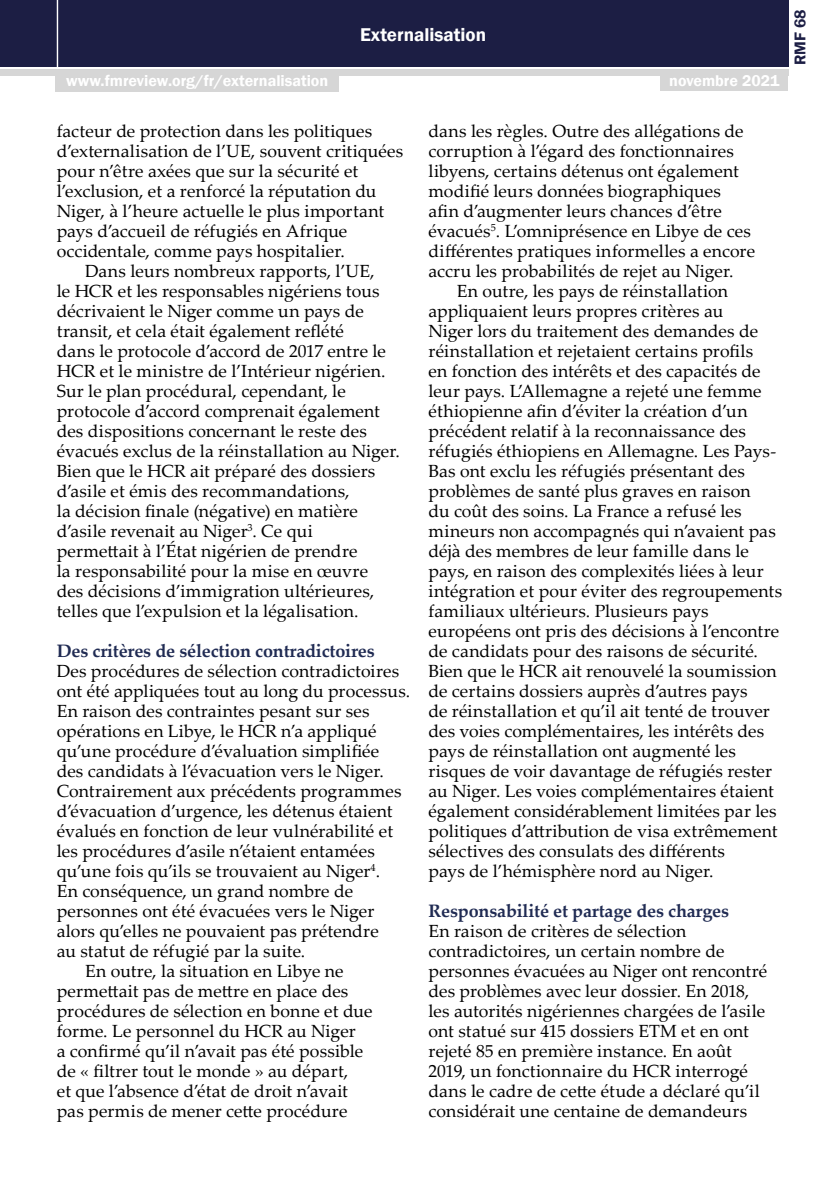
<style>
.page{position:relative;width:840px;height:1191px;background:#fff}
.page>*{position:absolute;margin:0;border:0;box-sizing:border-box;transform-origin:0 0}
.t1{font:600 19px "Franklin Gothic";color:#fff}
.t2{font:700 18px "Palatino Linotype";letter-spacing:-.01em;color:#202b53}
.t3{font:17.6px/20px "Palatino Linotype";letter-spacing:.005em;color:#000}
.t4{font:600 16px "Franklin Gothic";color:#fff}
.t5{font:600 16px "Franklin Gothic";color:#1c1e44}
</style>
<div class="page">
<div style="left:0;top:0;width:787px;height:66px;background:#1c1e44"></div>
<div style="left:0;top:69px;width:787px;height:6px;background:#d6d6d6"></div>
<hr style="left:57px;top:0;width:1px;height:67px;background:#fff">
<div style="left:660px;top:73px;width:127px;height:18px;background:#d6d6d6"></div>
<div style="left:55px;top:74px;width:284px;height:18px;background:#d6d6d6"></div>
<p class="t1" style="left:360px;top:23px;width:127px">Externalisation</p>
<p class="t4" style="left:66px;top:71px;width:263px">www.fmreview.org/fr/externalisation</p>
<p class="t4" style="left:668px;top:71px;width:112px">novembre 2021</p>
<p class="t3" style="left:57px;top:120px;width:317px">facteur de protection dans les politiques</p>
<p class="t3" style="left:57px;top:140px;width:348px">d’externalisation de l’UE, souvent critiquées</p>
<p class="t3" style="left:57px;top:160px;width:303px">pour n’être axées que sur la sécurité et</p>
<p class="t3" style="left:57px;top:180px;width:321px">l’exclusion, et a renforcé la réputation du</p>
<p class="t3" style="left:57px;top:200px;width:329px">Niger, à l’heure actuelle le plus important</p>
<p class="t3" style="left:57px;top:220px;width:292px">pays d’accueil de réfugiés en Afrique</p>
<p class="t3" style="left:57px;top:240px;width:289px">occidentale, comme pays hospitalier.</p>
<p class="t3" style="left:85px;top:260px;width:291px">Dans leurs nombreux rapports, l’UE,</p>
<p class="t3" style="left:57px;top:280px;width:324px">le HCR et les responsables nigériens tous</p>
<p class="t3" style="left:57px;top:300px;width:308px">décrivaient le Niger comme un pays de</p>
<p class="t3" style="left:57px;top:320px;width:288px">transit, et cela était également reflété</p>
<p class="t3" style="left:57px;top:340px;width:330px">dans le protocole d’accord de 2017 entre le</p>
<p class="t3" style="left:57px;top:360px;width:330px">HCR et le ministre de l’Intérieur nigérien.</p>
<p class="t3" style="left:57px;top:380px;width:290px">Sur le plan procédural, cependant, le</p>
<p class="t3" style="left:57px;top:400px;width:324px">protocole d’accord comprenait également</p>
<p class="t3" style="left:57px;top:420px;width:311px">des dispositions concernant le reste des</p>
<p class="t3" style="left:57px;top:440px;width:344px">évacués exclus de la réinstallation au Niger.</p>
<p class="t3" style="left:57px;top:460px;width:320px">Bien que le HCR ait préparé des dossiers</p>
<p class="t3" style="left:57px;top:480px;width:294px">d’asile et émis des recommandations,</p>
<p class="t3" style="left:57px;top:500px;width:302px">la décision finale (négative) en matière</p>
<p class="t3" style="left:57px;top:520px;width:257px">d’asile revenait au Niger<sup>3</sup>. Ce qui</p>
<p class="t3" style="left:57px;top:540px;width:302px">permettait à l’État nigérien de prendre</p>
<p class="t3" style="left:57px;top:560px;width:313px">la responsabilité pour la mise en œuvre</p>
<p class="t3" style="left:57px;top:580px;width:319px">des décisions d’immigration ultérieures,</p>
<p class="t3" style="left:57px;top:600px;width:303px">telles que l’expulsion et la légalisation.</p>
<p class="t2" style="left:57px;top:638px;width:319px">Des critères de sélection contradictoires</p>
<p class="t3" style="left:57px;top:660px;width:344px">Des procédures de sélection contradictoires</p>
<p class="t3" style="left:57px;top:680px;width:355px">ont été appliquées tout au long du processus.</p>
<p class="t3" style="left:57px;top:700px;width:314px">En raison des contraintes pesant sur ses</p>
<p class="t3" style="left:57px;top:720px;width:321px">opérations en Libye, le HCR n’a appliqué</p>
<p class="t3" style="left:57px;top:740px;width:324px">qu’une procédure d’évaluation simplifiée</p>
<p class="t3" style="left:57px;top:760px;width:328px">des candidats à l’évacuation vers le Niger.</p>
<p class="t3" style="left:57px;top:780px;width:346px">Contrairement aux précédents programmes</p>
<p class="t3" style="left:57px;top:800px;width:337px">d’évacuation d’urgence, les détenus étaient</p>
<p class="t3" style="left:57px;top:820px;width:337px">évalués en fonction de leur vulnérabilité et</p>
<p class="t3" style="left:57px;top:840px;width:319px">les procédures d’asile n’étaient entamées</p>
<p class="t3" style="left:57px;top:860px;width:324px">qu’une fois qu’ils se trouvaient au Niger<sup>4</sup>.</p>
<p class="t3" style="left:57px;top:880px;width:298px">En conséquence, un grand nombre de</p>
<p class="t3" style="left:57px;top:900px;width:319px">personnes ont été évacuées vers le Niger</p>
<p class="t3" style="left:57px;top:920px;width:323px">alors qu’elles ne pouvaient pas prétendre</p>
<p class="t3" style="left:57px;top:940px;width:250px">au statut de réfugié par la suite.</p>
<p class="t3" style="left:85px;top:960px;width:260px">En outre, la situation en Libye ne</p>
<p class="t3" style="left:57px;top:980px;width:293px">permettait pas de mettre en place des</p>
<p class="t3" style="left:57px;top:1000px;width:317px">procédures de sélection en bonne et due</p>
<p class="t3" style="left:57px;top:1020px;width:300px">forme. Le personnel du HCR au Niger</p>
<p class="t3" style="left:57px;top:1040px;width:308px">a confirmé qu’il n’avait pas été possible</p>
<p class="t3" style="left:57px;top:1060px;width:293px">de « filtrer tout le monde » au départ,</p>
<p class="t3" style="left:57px;top:1080px;width:292px">et que l’absence d’état de droit n’avait</p>
<p class="t3" style="left:57px;top:1100px;width:292px">pas permis de mener cette procédure</p>
<p class="t3" style="left:428px;top:120px;width:316px">dans les règles. Outre des allégations de</p>
<p class="t3" style="left:428px;top:140px;width:307px">corruption à l’égard des fonctionnaires</p>
<p class="t3" style="left:428px;top:160px;width:312px">libyens, certains détenus ont également</p>
<p class="t3" style="left:428px;top:180px;width:294px">modifié leurs données biographiques</p>
<p class="t3" style="left:428px;top:200px;width:295px">afin d’augmenter leurs chances d’être</p>
<p class="t3" style="left:428px;top:220px;width:324px">évacués<sup>5</sup>. L’omniprésence en Libye de ces</p>
<p class="t3" style="left:428px;top:240px;width:328px">différentes pratiques informelles a encore</p>
<p class="t3" style="left:428px;top:260px;width:306px">accru les probabilités de rejet au Niger.</p>
<p class="t3" style="left:456px;top:280px;width:272px">En outre, les pays de réinstallation</p>
<p class="t3" style="left:428px;top:300px;width:296px">appliquaient leurs propres critères au</p>
<p class="t3" style="left:428px;top:320px;width:331px">Niger lors du traitement des demandes de</p>
<p class="t3" style="left:428px;top:340px;width:326px">réinstallation et rejetaient certains profils</p>
<p class="t3" style="left:428px;top:360px;width:333px">en fonction des intérêts et des capacités de</p>
<p class="t3" style="left:428px;top:380px;width:334px">leur pays. L’Allemagne a rejeté une femme</p>
<p class="t3" style="left:428px;top:400px;width:320px">éthiopienne afin d’éviter la création d’un</p>
<p class="t3" style="left:428px;top:420px;width:319px">précédent relatif à la reconnaissance des</p>
<p class="t3" style="left:428px;top:440px;width:349px">réfugiés éthiopiens en Allemagne. Les Pays-</p>
<p class="t3" style="left:428px;top:460px;width:317px">Bas ont exclu les réfugiés présentant des</p>
<p class="t3" style="left:428px;top:480px;width:323px">problèmes de santé plus graves en raison</p>
<p class="t3" style="left:428px;top:500px;width:314px">du coût des soins. La France a refusé les</p>
<p class="t3" style="left:428px;top:520px;width:348px">mineurs non accompagnés qui n’avaient pas</p>
<p class="t3" style="left:428px;top:540px;width:322px">déjà des membres de leur famille dans le</p>
<p class="t3" style="left:428px;top:560px;width:336px">pays, en raison des complexités liées à leur</p>
<p class="t3" style="left:428px;top:580px;width:355px">intégration et pour éviter des regroupements</p>
<p class="t3" style="left:428px;top:600px;width:281px">familiaux ultérieurs. Plusieurs pays</p>
<p class="t3" style="left:428px;top:620px;width:352px">européens ont pris des décisions à l’encontre</p>
<p class="t3" style="left:428px;top:640px;width:331px">de candidats pour des raisons de sécurité.</p>
<p class="t3" style="left:428px;top:660px;width:349px">Bien que le HCR ait renouvelé la soumission</p>
<p class="t3" style="left:428px;top:680px;width:320px">de certains dossiers auprès d’autres pays</p>
<p class="t3" style="left:428px;top:700px;width:342px">de réinstallation et qu’il ait tenté de trouver</p>
<p class="t3" style="left:428px;top:720px;width:337px">des voies complémentaires, les intérêts des</p>
<p class="t3" style="left:428px;top:740px;width:309px">pays de réinstallation ont augmenté les</p>
<p class="t3" style="left:428px;top:760px;width:345px">risques de voir davantage de réfugiés rester</p>
<p class="t3" style="left:428px;top:780px;width:347px">au Niger. Les voies complémentaires étaient</p>
<p class="t3" style="left:428px;top:800px;width:349px">également considérablement limitées par les</p>
<p class="t3" style="left:428px;top:820px;width:350px">politiques d’attribution de visa extrêmement</p>
<p class="t3" style="left:428px;top:840px;width:298px">sélectives des consulats des différents</p>
<p class="t3" style="left:428px;top:860px;width:286px">pays de l’hémisphère nord au Niger.</p>
<p class="t2" style="left:428px;top:898px;width:302px">Responsabilité et partage des charges</p>
<p class="t3" style="left:428px;top:920px;width:340px">En raison de critères de sélection contradictoires, un certain nombre de personnes évacuées au Niger ont rencontré des problèmes avec leur dossier. En 2018, les autorités nigériennes chargées de l’asile ont statué sur 415 dossiers ETM et en ont rejeté 85 en première instance. En août 2019, un fonctionnaire du HCR interrogé dans le cadre de cette étude a déclaré qu’il considérait une centaine de demandeurs</p>
<p class="t5" style="left:789px;top:65px;width:57px;rotate:-90deg">RMF 68</p>
</div>
